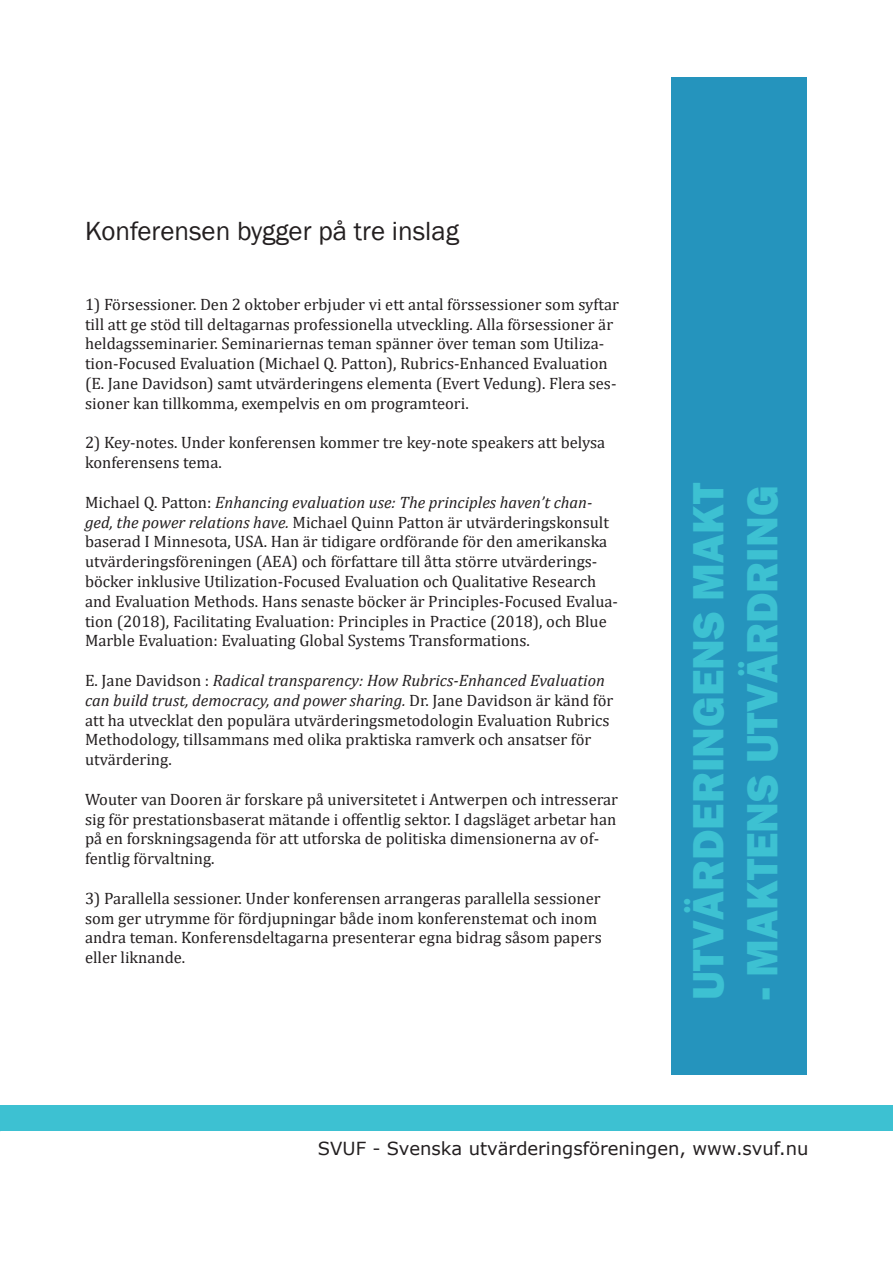
<style>
.page{position:relative;width:893px;height:1263px;background:#fff}
.page>*{position:absolute;margin:0;border:0;box-sizing:border-box;transform-origin:0 0}
.t1{font:800 45px "Franklin Gothic";color:#3dc1d2}
.t2{font:27px "Franklin Gothic";color:#231f20}
.t3{font:18px "Verdana";color:#231f20}
.t4{font:16.5px/19.8px "Cambria";color:#231f20}
.s1{font-style:italic}
</style>
<div class="page">
<div style="left:671px;top:77px;width:135px;height:998px;background:#2594bd"></div>
<div style="left:0;top:1106px;width:893px;height:25px;background:#3dc1d2"></div>
<h2 class="t2" style="left:85px;top:214px;width:375px">Konferensen bygger på tre inslag</h2>
<p class="t4" style="left:85px;top:294px;width:535px">1) Försessioner. Den 2 oktober erbjuder vi ett antal förssessioner som syftar till att ge stöd till deltagarnas professionella utveckling. Alla försessioner är heldagsseminarier. Seminariernas teman spänner över teman som Utiliza&shy;tion-Focused Evaluation (Michael Q. Patton), Rubrics-Enhanced Evaluation (E. Jane Davidson) samt utvärderingens elementa (Evert Vedung). Flera ses&shy;sioner kan tillkomma, exempelvis en om programteori.</p>
<p class="t4" style="left:85px;top:433px;width:522px">2) Key-notes. Under konferensen kommer tre key-note speakers att belysa konferensens tema.</p>
<p class="t4" style="left:85px;top:492px;width:534px">Michael Q. Patton: <span class="s1">Enhancing evaluation use: The principles haven’t chan&shy;ged, the power relations have.</span> Michael Quinn Patton är utvärderingskonsult baserad I Minnesota, USA. Han är tidigare ordförande för den amerikanska utvärderingsföreningen (AEA) och författare till åtta större utvärderings&shy;böcker inklusive Utilization-Focused Evaluation och Qualitative Research and Evaluation Methods. Hans senaste böcker är Principles-Focused Evalua&shy;tion (2018), Facilitating Evaluation: Principles in Practice (2018), och Blue Marble Evaluation: Evaluating Global Systems Transformations.</p>
<p class="t4" style="left:85px;top:670px;width:530px">E. Jane Davidson : <span class="s1">Radical transparency: How Rubrics-Enhanced Evaluation can build trust, democracy, and power sharing.</span> Dr. Jane Davidson är känd för att ha utvecklat den populära utvärderingsmetodologin Evaluation Rubrics Methodology, tillsammans med olika praktiska ramverk och ansatser för utvärdering.</p>
<p class="t4" style="left:85px;top:789px;width:535px">Wouter van Dooren är forskare på universitetet i Antwerpen och intresserar sig för prestationsbaserat mätande i offentlig sektor. I dagsläget arbetar han på en forskningsagenda för att utforska de politiska dimensionerna av of&shy;fentlig förvaltning.</p>
<p class="t4" style="left:85px;top:888px;width:518px">3) Parallella sessioner. Under konferensen arrangeras parallella sessioner som ger utrymme för fördjupningar både inom konferenstemat och inom andra teman. Konferensdeltagarna presenterar egna bidrag såsom papers eller liknande.</p>
<h1 class="t1" style="left:679px;top:1000px;width:519px;rotate:-90deg">UTVÄRDERINGENS MAKT</h1>
<h1 class="t1" style="left:733px;top:1000px;width:516px;rotate:-90deg">- MAKTENS UTVÄRDRING</h1>
<p class="t3" style="left:318px;top:1135px;width:492px">SVUF - Svenska utvärderingsföreningen, www.svuf.nu</p>
</div>
